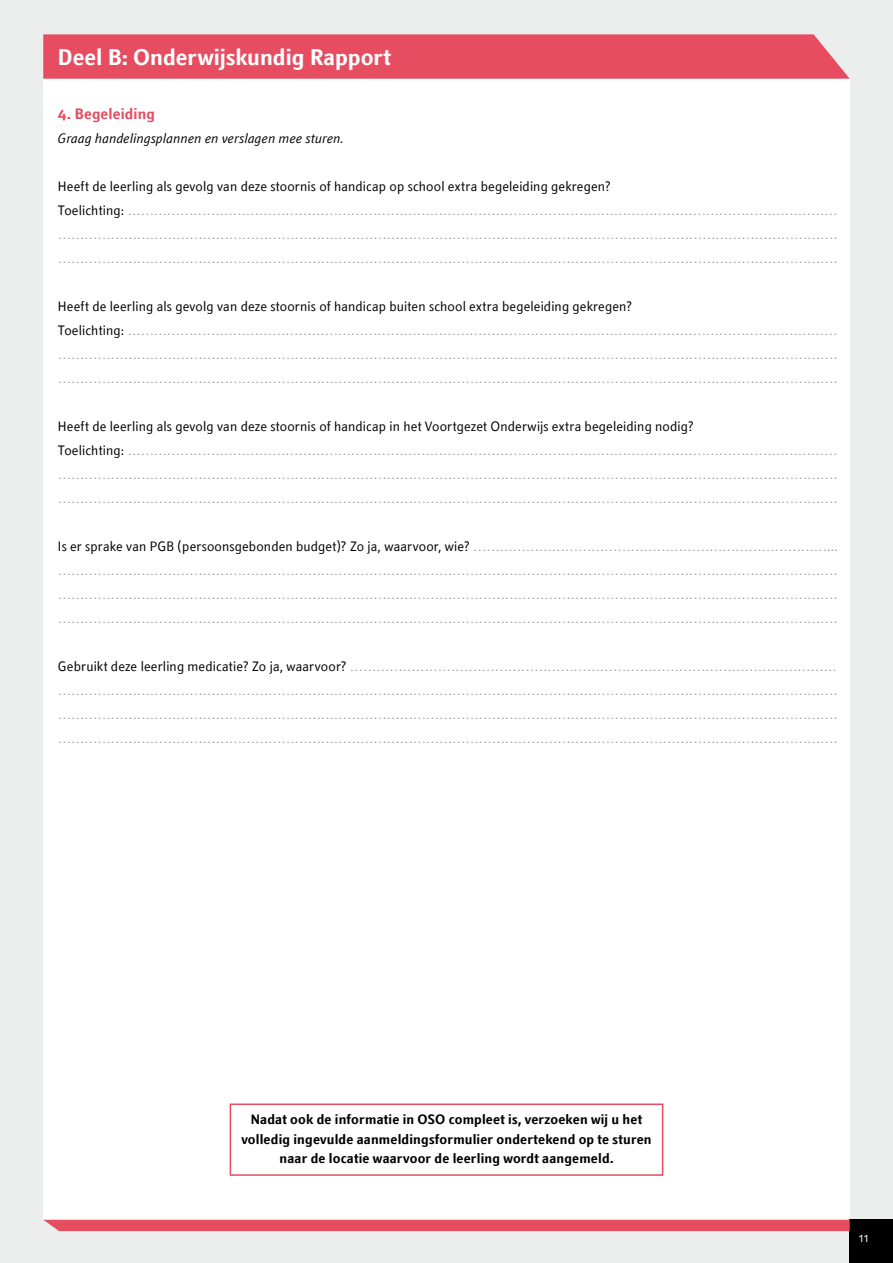
<style>
.page{position:relative;width:893px;height:1263px;background:#eceded}
.page>*{position:absolute;margin:0;border:0;box-sizing:border-box;transform-origin:0 0}
.t1{font:700 22.5px "Textra LT Com";color:#fff}
.t2{font:700 15px "Textra LT Com";letter-spacing:.01em;color:#e64d61}
.t3{font:13.5px/24px "Textra LT Com";letter-spacing:.01em;color:#9c9e9f}
.t4{font:700 13.5px/19.5px "Textra LT Com";letter-spacing:.015em;color:#000;text-align:center}
.t5{font:italic 13.5px "Textra LT Com";letter-spacing:.01em;color:#000}
.t6{font:12px "Textra LT Com";color:#fff}
.s1{color:#000}
</style>
<div class="page">
<div style="left:43px;top:79px;width:807px;height:1141px;background:#fff"></div>
<div style="left:43px;top:34px;width:807px;height:45px;background:#e64d61"></div>
<div style="left:850px;top:1220px;width:43px;height:43px;background:#000"></div>
<div style="left:44px;top:1220px;width:806px;height:11px;background:#e64d61"></div>
<div style="left:230px;top:1103px;width:433px;height:73px;border:2px solid #e64d61"></div>
<h1 class="t1" style="left:58px;top:43px;width:335px">Deel B: Onderwijskundig Rapport</h1>
<p class="t2" style="left:58px;top:104px;width:98px">4. Begeleiding</p>
<p class="t5" style="left:58px;top:130px;width:288px">Graag handelingsplannen en verslagen mee sturen.</p>
<p class="t3" style="left:58px;top:174px;width:781px"><span class="s1">Heeft de leerling als gevolg van deze stoornis of handicap op school extra begeleiding gekregen?<br>Toelichting:</span> ……………………………………………………………………………………………………………………………………………… ……………………………………………………………………………………………………………………………………………………………. …………………………………………………………………………………………………………………………………………………………….</p>
<p class="t3" style="left:58px;top:294px;width:781px"><span class="s1">Heeft de leerling als gevolg van deze stoornis of handicap buiten school extra begeleiding gekregen?<br>Toelichting:</span> ……………………………………………………………………………………………………………………………………………… ……………………………………………………………………………………………………………………………………………………………. …………………………………………………………………………………………………………………………………………………………….</p>
<p class="t3" style="left:58px;top:414px;width:781px"><span class="s1">Heeft de leerling als gevolg van deze stoornis of handicap in het Voortgezet Onderwijs extra begeleiding nodig?<br>Toelichting:</span> ……………………………………………………………………………………………………………………………………………… ……………………………………………………………………………………………………………………………………………………………. …………………………………………………………………………………………………………………………………………………………….</p>
<p class="t3" style="left:58px;top:534px;width:781px;text-align:justify"><span class="s1">Is er sprake van PGB (persoonsgebonden budget)? Zo ja, waarvoor, wie?</span> ………………………………………………………………………... ……………………………………………………………………………………………………………………………………………………………. ……………………………………………………………………………………………………………………………………………………………. …………………………………………………………………………………………………………………………………………………………….</p>
<p class="t3" style="left:58px;top:654px;width:781px;text-align:justify"><span class="s1">Gebruikt deze leerling medicatie? Zo ja, waarvoor?</span> ………………………………………………………………………………………………… ……………………………………………………………………………………………………………………………………………………………. ……………………………………………………………………………………………………………………………………………………………. …………………………………………………………………………………………………………………………………………………………….</p>
<p class="t4" style="left:241px;top:1109px;width:412px">Nadat ook de informatie in OSO compleet is, verzoeken wij u het volledig ingevulde aanmeldingsformulier ondertekend op te sturen naar de locatie waarvoor de leerling wordt aangemeld.</p>
<p class="t6" style="left:859px;top:1230px;width:11px">11</p>
</div>
